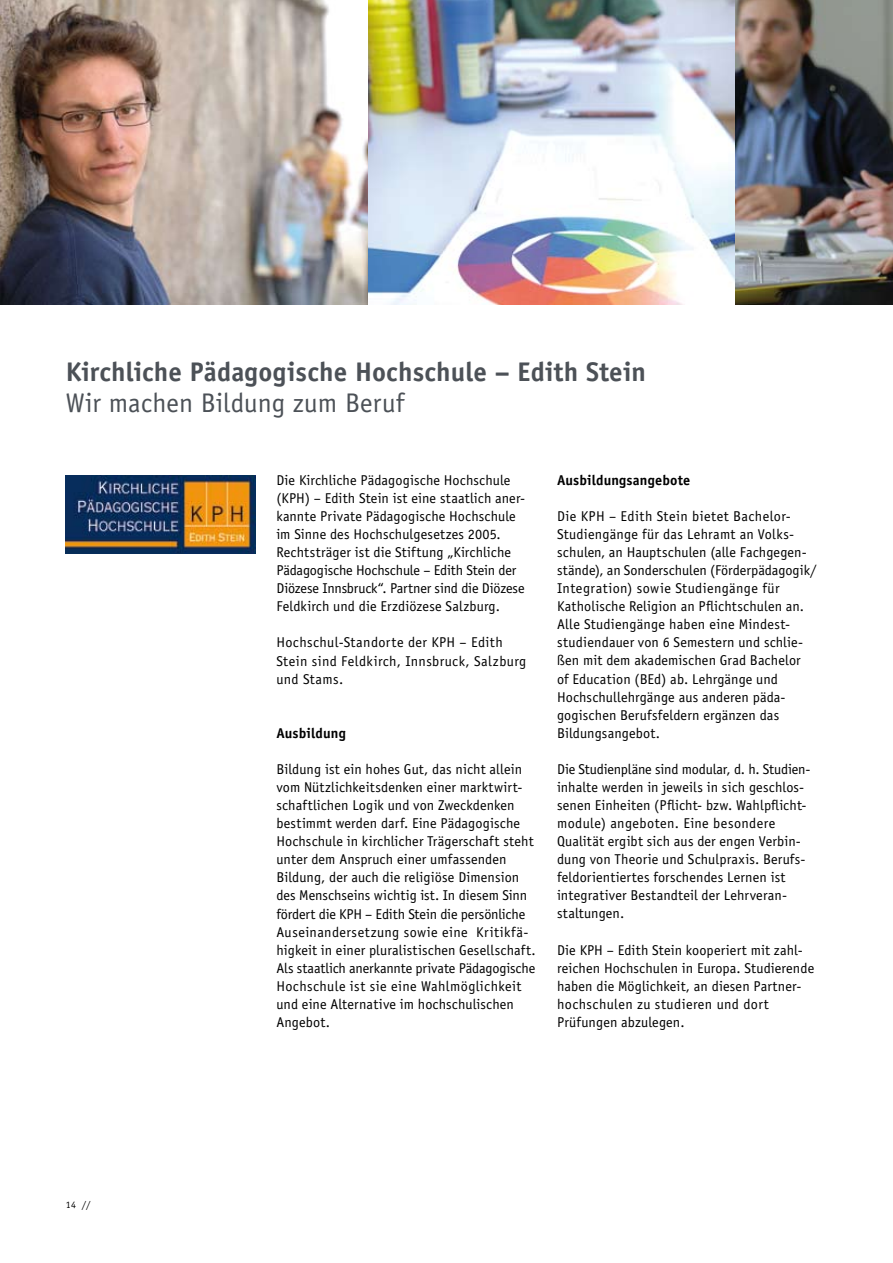
<style>
.page{position:relative;width:893px;height:1263px;background:#fff}
.page>*{position:absolute;margin:0;border:0;box-sizing:border-box;transform-origin:0 0}
.t1{font:700 27px "Officina Sans LT";letter-spacing:.005em;color:#4c5157}
.t2{font:27px "Officina Sans LT";letter-spacing:.005em;color:#4c5157}
.t3{font:14.25px/18px "Officina Sans LT";letter-spacing:.01em;color:#000}
.t4{font:700 14.25px "Officina Sans LT";letter-spacing:.01em;color:#000}
.t5{font:9.75px "Officina Sans LT";color:#000}
</style>
<div class="page">
<img style="left:368px;top:0;width:525px;height:304px">
<img style="left:66px;top:475px;width:189px;height:79px">
<img style="left:0;top:0;width:368px;height:304px">
<h1 class="t1" style="left:66px;top:355px;width:582px">Kirchliche Pädagogische Hochschule – Edith Stein</h1>
<h1 class="t2" style="left:66px;top:388px;width:340px">Wir machen Bildung zum Beruf</h1>
<p class="t5" style="left:66px;top:1199px;width:26px">14 //</p>
<p class="t3" style="left:276px;top:471px;width:250px">Die Kirchliche Pädagogische Hochschule (KPH) – Edith Stein ist eine staatlich aner&shy;kannte Private Pädagogische Hochschule im Sinne des Hochschulgesetzes 2005.<br>Rechtsträger ist die Stiftung „Kirchliche Pädagogische Hochschule – Edith Stein der Diözese Innsbruck“. Partner sind die Diözese Feldkirch und die Erzdiözese Salzburg.</p>
<p class="t3" style="left:276px;top:634px;width:252px">Hochschul-Standorte der KPH – Edith<br>Stein sind Feldkirch, Innsbruck, Salzburg und Stams.</p>
<p class="t4" style="left:276px;top:724px;width:71px">Ausbildung</p>
<p class="t3" style="left:276px;top:760px;width:261px">Bildung ist ein hohes Gut, das nicht allein vom Nützlichkeitsdenken einer marktwirt&shy;schaftlichen Logik und von Zweckdenken bestimmt werden darf. Eine Pädagogische Hochschule in kirchlicher Trägerschaft steht unter dem Anspruch einer umfassenden Bildung, der auch die religiöse Dimension des Menschseins wichtig ist. In diesem Sinn fördert die KPH – Edith Stein die persönliche Auseinandersetzung sowie eine Kritikfä&shy;higkeit in einer pluralistischen Gesellschaft.<br>Als staatlich anerkannte private Pädagogische Hochschule ist sie eine Wahlmöglichkeit und eine Alternative im hochschulischen Angebot.</p>
<p class="t4" style="left:557px;top:471px;width:135px">Ausbildungsangebote</p>
<p class="t3" style="left:557px;top:507px;width:261px">Die KPH – Edith Stein bietet Bachelor-Studiengänge für das Lehramt an Volks&shy;schulen, an Hauptschulen (alle Fachgegen&shy;stände), an Sonderschulen (Förderpädagogik/ Integration) sowie Studiengänge für Katholische Religion an Pflichtschulen an.<br>Alle Studiengänge haben eine Mindest&shy;studiendauer von 6 Semestern und schlie&shy;ßen mit dem akademischen Grad Bachelor<br>of Education (BEd) ab. Lehrgänge und Hochschullehrgänge aus anderen päda&shy;gogischen Berufsfeldern ergänzen das Bildungsangebot.</p>
<p class="t3" style="left:557px;top:760px;width:255px">Die Studienpläne sind modular, d. h. Studien&shy;inhalte werden in jeweils in sich geschlos&shy;senen Einheiten (Pflicht- bzw. Wahlpflicht&shy;module) angeboten. Eine besondere Qualität ergibt sich aus der engen Verbin&shy;dung von Theorie und Schulpraxis. Berufs&shy;feldorientiertes forschendes Lernen ist integrativer Bestandteil der Lehrveran&shy;staltungen.</p>
<p class="t3" style="left:557px;top:941px;width:259px">Die KPH – Edith Stein kooperiert mit zahl&shy;reichen Hochschulen in Europa. Studierende haben die Möglichkeit, an diesen Partner&shy;hochschulen zu studieren und dort Prüfungen abzulegen.</p>
</div>
